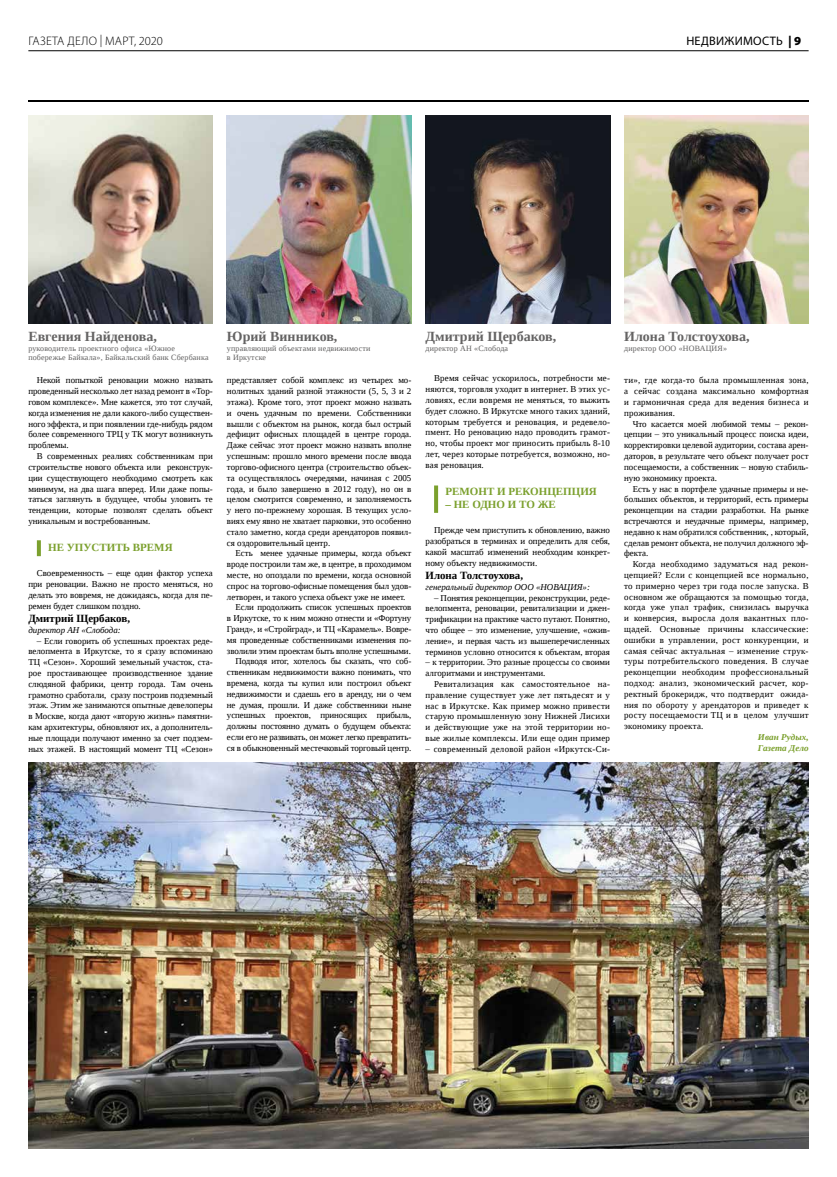
<style>
.page{position:relative;width:837px;height:1177px;background:#fff}
.page>*{position:absolute;margin:0;border:0;box-sizing:border-box;transform-origin:0 0}
.t1{font:700 14px "Liberation Serif";letter-spacing:.015em;color:#646363}
.t2{font:300 12.3px "Myriad Pro";letter-spacing:.015em;color:#000}
.t3{font:12.3px "Myriad Pro";color:#000}
.t4{font:900 12.3px "Myriad Pro";color:#000}
.t5{font:700 11px "Liberation Serif";color:#7ba02d}
.t6{font:700 11px "Liberation Serif";color:#000}
.t7{font:9px/10.8px "Liberation Serif";color:#000;text-align:justify}
.t8{font:italic 9px "Liberation Serif";color:#000}
.t9{font:9px "Liberation Serif";letter-spacing:.03em;color:#000}
.t10{font:italic 700 9px/10.8px "Liberation Serif";letter-spacing:.005em;color:#7ba02d}
.t11{font:8px/9.6px "Liberation Serif";letter-spacing:.02em;color:#646363}
.t12{font:7px "Liberation Serif";color:#e3e3e3}
</style>
<div class="page">
<hr style="left:28px;top:50px;width:780px;height:1px;background:#000">
<hr style="left:28px;top:100px;width:780px;height:2px;background:#000">
<img style="left:227px;top:115px;width:184px;height:209px">
<img style="left:425px;top:115px;width:184px;height:209px">
<img style="left:624px;top:115px;width:184px;height:209px">
<img style="left:28px;top:115px;width:185px;height:209px">
<img style="left:28px;top:762px;width:780px;height:386px">
<svg style="left:434px;top:485px;width:4px;height:28px"></svg>
<svg style="left:37px;top:540px;width:4px;height:16px"></svg>
<h2 class="t2" style="left:28px;top:33px;width:136px">Газета дело | МАРТ, 2020</h2>
<h2 class="t3" style="left:686px;top:33px;width:9px">НЕДВИЖИМОСТЬ</h2>
<h2 class="t4" style="left:787px;top:32px;width:15px">| 9</h2>
<h1 class="t1" style="left:28px;top:327px;width:130px">Евгения Найденова,</h1>
<p class="t11" style="left:28px;top:343px;width:182px">руководитель проектного офиса «Южное побережье Байкала», Байкальский банк Сбербанка</p>
<p class="t7" style="left:28px;top:375px;width:186px;text-indent:9px">Некой попыткой реновации можно назвать проведенный несколько лет назад ремонт в «Тор&shy;говом комплексе». Мне кажется, это тот случай, когда изменения не дали какого-либо существен&shy;ного эффекта, и при появлении где-нибудь рядом более современного ТРЦ у ТК могут возникнуть проблемы.</p>
<p class="t7" style="left:28px;top:450px;width:186px;text-indent:9px">В современных реалиях собственникам при строительстве нового объекта или реконструк&shy;ции существующего необходимо смотреть как минимум, на два шага вперед. Или даже попы&shy;таться заглянуть в будущее, чтобы уловить те тенденции, которые позволят сделать объект уникальным и востребованным.</p>
<p class="t5" style="left:48px;top:540px;width:126px">Не упустить время</p>
<p class="t7" style="left:28px;top:568px;width:186px;text-indent:9px">Своевременность – еще один фактор успеха при реновации. Важно не просто меняться, но делать это вовремя, не дожидаясь, когда для пе&shy;ремен будет слишком поздно.</p>
<p class="t6" style="left:28px;top:611px;width:103px">Дмитрий Щербаков,</p>
<p class="t8" style="left:28px;top:624px;width:94px">директор АН «Слобода:</p>
<p class="t7" style="left:28px;top:635px;width:186px;text-indent:9px">– Если говорить об успешных проектах реде&shy;велопмента в Иркутске, то я сразу вспоминаю ТЦ «Сезон». Хороший земельный участок, ста&shy;рое простаивающее производственное здание слюдяной фабрики, центр города. Там очень грамотно сработали, сразу построив подземный этаж. Этим же занимаются опытные девелоперы в Москве, когда дают «вторую жизнь» памятни&shy;кам архитектуры, обновляют их, а дополнитель&shy;ные площади получают именно за счет подзем&shy;ных этажей. В настоящий момент ТЦ «Сезон»</p>
<p class="t12" style="left:34px;top:847px;width:80px;rotate:-90deg">Фото из архива компании</p>
<h1 class="t1" style="left:227px;top:327px;width:112px">Юрий Винников,</h1>
<p class="t11" style="left:227px;top:343px;width:145px">управляющий объектами недвижимости в Иркутске</p>
<p class="t7" style="left:227px;top:375px;width:186px">представляет собой комплекс из четырех мо&shy;нолитных зданий разной этажности (5, 5, 3 и 2 этажа). Кроме того, этот проект можно назвать и очень удачным по времени. Собственники вышли с объектом на рынок, когда был острый дефицит офисных площадей в центре города.<br>Даже сейчас этот проект можно назвать вполне успешным: прошло много времени после ввода торгово-офисного центра (строительство объек&shy;та осуществлялось очередями, начиная с 2005 года, и было завершено в 2012 году), но он в целом смотрится современно, и заполняемость у него по-прежнему хорошая. В текущих усло&shy;виях ему явно не хватает парковки, это особенно стало заметно, когда среди арендаторов появил&shy;ся оздоровительный центр.</p>
<p class="t7" style="left:235px;top:548px;width:177px">Есть менее удачные примеры, когда объект</p>
<p class="t7" style="left:227px;top:558px;width:186px">вроде построили там же, в центре, в проходимом</p>
<p class="t7" style="left:227px;top:569px;width:186px">месте, но опоздали по времени, когда основной</p>
<p class="t7" style="left:227px;top:580px;width:186px">спрос на торгово-офисные помещения был удов-</p>
<p class="t7" style="left:227px;top:591px;width:180px">летворен, и такого успеха объект уже не имеет.</p>
<p class="t7" style="left:235px;top:602px;width:177px">Если продолжить список успешных проектов</p>
<p class="t7" style="left:227px;top:612px;width:186px">в Иркутске, то к ним можно отнести и «Фортуну</p>
<p class="t7" style="left:227px;top:623px;width:186px">Гранд», и «Стройград», и ТЦ «Карамель». Вовре-</p>
<p class="t7" style="left:227px;top:634px;width:186px">мя проведенные собственниками изменения по-</p>
<p class="t7" style="left:227px;top:645px;width:185px">зволили этим проектам быть вполне успешными.</p>
<p class="t7" style="left:235px;top:656px;width:177px">Подводя итог, хотелось бы сказать, что соб-</p>
<p class="t7" style="left:227px;top:666px;width:186px">ственникам недвижимости важно понимать, что</p>
<p class="t7" style="left:227px;top:677px;width:186px">времена, когда ты купил или построил объект</p>
<p class="t7" style="left:227px;top:688px;width:186px">недвижимости и сдаешь его в аренду, ни о чем</p>
<p class="t7" style="left:227px;top:699px;width:186px">не думая, прошли. И даже собственники ныне</p>
<p class="t7" style="left:227px;top:710px;width:186px">успешных проектов, приносящих прибыль,</p>
<p class="t7" style="left:227px;top:720px;width:186px">должны постоянно думать о будущем объекта:</p>
<p class="t7" style="left:227px;top:731px;width:186px">если его не развивать, он может легко превратить-</p>
<p class="t7" style="left:227px;top:742px;width:186px">ся в обыкновенный местечковый торговый центр.</p>
<h1 class="t1" style="left:425px;top:327px;width:132px">Дмитрий Щербаков,</h1>
<p class="t11" style="left:425px;top:343px;width:84px">директор АН «Слобода</p>
<p class="t7" style="left:425px;top:373px;width:186px;text-indent:9px">Время сейчас ускорилось, потребности ме&shy;няются, торговля уходит в интернет. В этих ус&shy;ловиях, если вовремя не меняться, то выжить будет сложно. В Иркутске много таких зданий, которым требуется и реновация, и редевело&shy;пмент. Но реновацию надо проводить грамот&shy;но, чтобы проект мог приносить прибыль 8-10 лет, через которые потребуется, возможно, но&shy;вая реновация.</p>
<p class="t5" style="left:445px;top:484px;width:153px">Ремонт и реконцепция</p>
<p class="t5" style="left:445px;top:497px;width:112px">– не одно и то же</p>
<p class="t7" style="left:425px;top:525px;width:186px;text-indent:9px">Прежде чем приступить к обновлению, важно разобраться в терминах и определить для себя, какой масштаб изменений необходим конкрет&shy;ному объекту недвижимости.</p>
<p class="t6" style="left:425px;top:568px;width:99px">Илона Толстоухова,</p>
<p class="t8" style="left:425px;top:581px;width:166px">генеральный директор ООО «НОВАЦИЯ»:</p>
<p class="t7" style="left:425px;top:592px;width:186px;text-indent:9px">– Понятия реконцепции, реконструкции, реде&shy;велопмента, реновации, ревитализации и джен&shy;трификации на практике часто путают. Понятно, что общее – это изменение, улучшение, «ожив&shy;ление», и первая часть из вышеперечисленных терминов условно относится к объектам, вторая</p>
<p class="t7" style="left:425px;top:657px;width:186px">– к территории. Это разные процессы со своими алгоритмами и инструментами.</p>
<p class="t7" style="left:425px;top:678px;width:186px;text-indent:9px">Ревитализация как самостоятельное на&shy;правление существует уже лет пятьдесят и у нас в Иркутске. Как пример можно привести старую промышленную зону Нижней Лисихи и действующие уже на этой территории но&shy;вые жилые комплексы. Или еще один пример</p>
<p class="t9" style="left:425px;top:743px;width:186px">– современный деловой район «Иркутск-Си-</p>
<h1 class="t1" style="left:624px;top:327px;width:127px">Илона Толстоухова,</h1>
<p class="t11" style="left:624px;top:343px;width:104px">директор ООО «НОВАЦИЯ»</p>
<p class="t7" style="left:624px;top:375px;width:186px">ти», где когда-то была промышленная зона, а сейчас создана максимально комфортная и гармоничная среда для ведения бизнеса и проживания.</p>
<p class="t7" style="left:624px;top:418px;width:186px;text-indent:9px">Что касается моей любимой темы – рекон&shy;цепции – это уникальный процесс поиска идеи, корректировки целевой аудитории, состава арен&shy;даторов, в результате чего объект получает рост посещаемости, а собственник – новую стабиль&shy;ную экономику проекта.</p>
<p class="t7" style="left:624px;top:483px;width:186px;text-indent:9px">Есть у нас в портфеле удачные примеры и не&shy;больших объектов, и территорий, есть примеры реконцепции на стадии разработки. На рынке встречаются и неудачные примеры, например, недавно к нам обратился собственник, , который, сделав ремонт объекта, не получил должного эф&shy;фекта.</p>
<p class="t7" style="left:624px;top:558px;width:186px;text-indent:9px">Когда необходимо задуматься над рекон&shy;цепцией? Если с концепцией все нормально, то примерно через три года после запуска. В основном же обращаются за помощью тогда, когда уже упал трафик, снизилась выручка и конверсия, выросла доля вакантных пло&shy;щадей. Основные причины классические: ошибки в управлении, рост конкуренции, и самая сейчас актуальная – изменение струк&shy;туры потребительского поведения. В случае реконцепции необходим профессиональный подход: анализ, экономический расчет, кор&shy;ректный брокеридж, что подтвердит ожида&shy;ния по обороту у арендаторов и приведет к росту посещаемости ТЦ и в целом улучшит экономику проекта.</p>
<p class="t10" style="left:757px;top:731px;width:52px">Иван Рудых,<br>Газета Дело</p>
</div>
